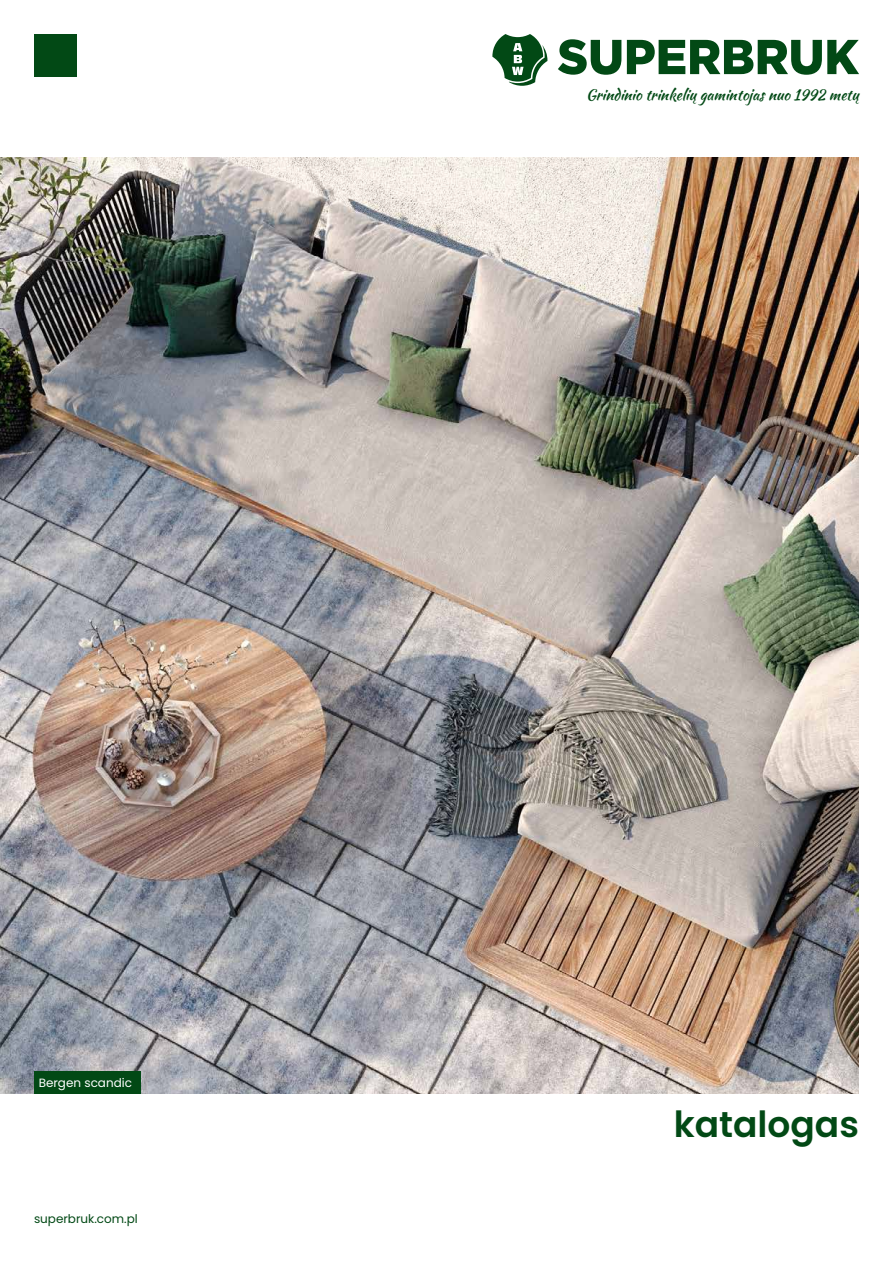
<style>
.page{position:relative;width:893px;height:1263px;background:#fff}
.page>*{position:absolute;margin:0;border:0;box-sizing:border-box;transform-origin:0 0}
.t1{font:600 36px "Poppins";color:#024915}
.t2{font:15px "Kaushan Script";color:#024915}
.t3{font:12px "Poppins";color:#024915}
.t4{font:12px "Poppins";color:#fff}
</style>
<div class="page">
<img style="left:0;top:158px;width:859px;height:936px">
<svg style="left:558px;top:39px;width:63px;height:36px"></svg>
<svg style="left:627px;top:40px;width:232px;height:35px"></svg>
<svg style="left:492px;top:34px;width:55px;height:52px"></svg>
<div style="left:34px;top:34px;width:43px;height:43px;background:#024915"></div>
<div style="left:34px;top:1071px;width:107px;height:23px;background:#024915"></div>
<p class="t4" style="left:39px;top:1076px;width:95px">Bergen scandic</p>
<p class="t3" style="left:34px;top:1212px;width:105px">superbruk.com.pl</p>
<p class="t2" style="left:586px;top:84px;width:274px">Grindinio trinkelių gamintojas nuo 1992 metų</p>
<h1 class="t1" style="left:674px;top:1103px;width:187px">katalogas</h1>
</div>
